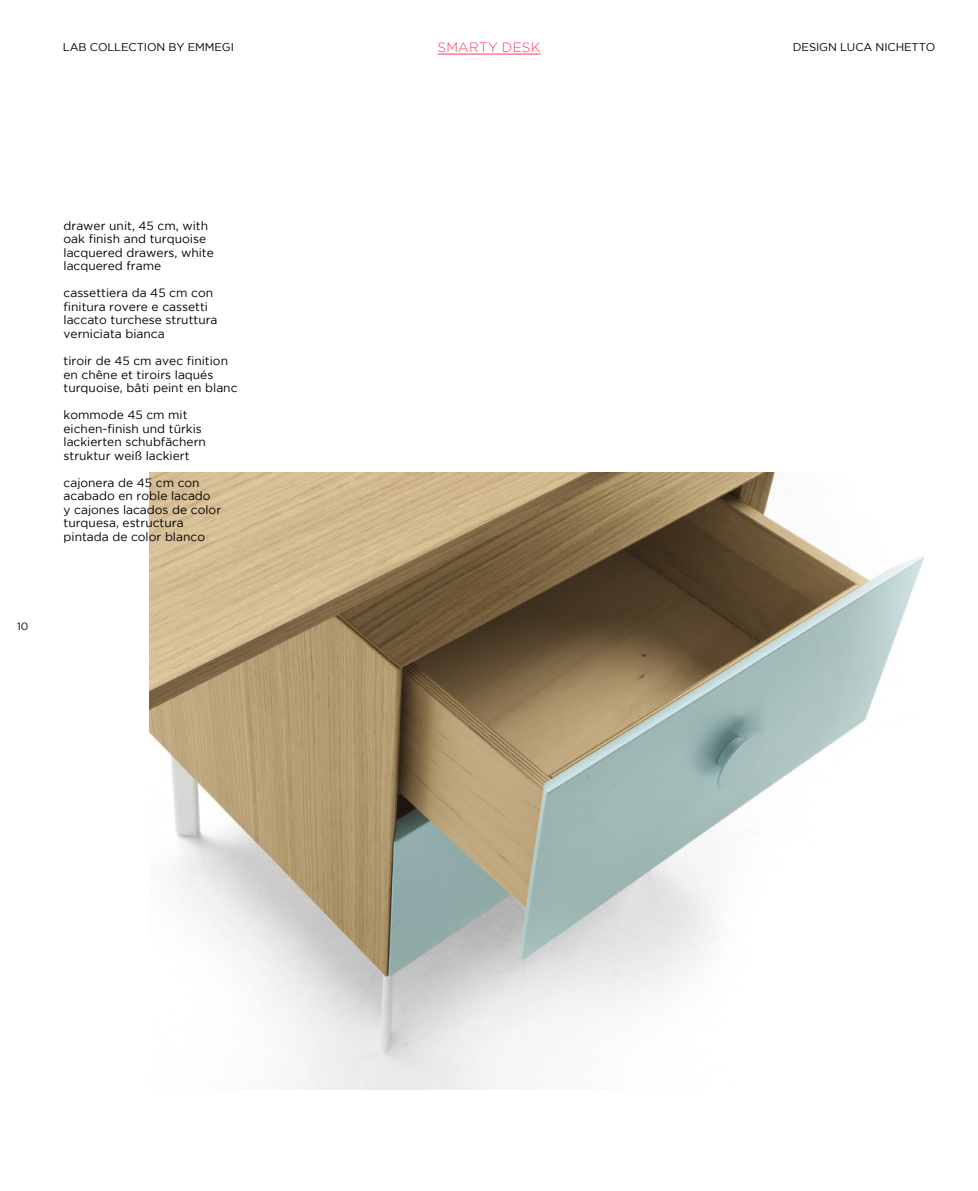
<style>
.page{position:relative;width:978px;height:1191px;background:#fff}
.page>*{position:absolute;margin:0;border:0;box-sizing:border-box;transform-origin:0 0}
.t1{font:300 13.5px "Gotham";letter-spacing:.015em;color:#ff365b}
.t2{font:12px/13.5px "Gotham";color:#000}
.t3{font:11.25px "Gotham";letter-spacing:-.01em;color:#000}
.t4{font:10.5px "Gotham";color:#000}
</style>
<div class="page">
<img style="left:149px;top:472px;width:775px;height:617px">
<hr style="left:438px;top:54px;width:102px;height:1px;background:#ff365b">
<p class="t3" style="left:63px;top:41px;width:173px">LAB COLLECTION BY EMMEGI</p>
<p class="t1" style="left:438px;top:40px;width:103px">SMARTY DESK</p>
<p class="t3" style="left:793px;top:41px;width:144px">DESIGN LUCA NICHETTO</p>
<p class="t4" style="left:17px;top:621px;width:13px">10</p>
<p class="t2" style="left:64px;top:219px;width:152px">drawer unit, 45 cm, with oak finish and turquoise lacquered drawers, white lacquered frame</p>
<p class="t2" style="left:64px;top:286px;width:156px">cassettiera da 45 cm con finitura rovere e cassetti laccato turchese struttura verniciata bianca</p>
<p class="t2" style="left:64px;top:354px;width:175px">tiroir de 45 cm avec finition en chêne et tiroirs laqués turquoise, bâti peint en blanc</p>
<p class="t2" style="left:64px;top:408px;width:144px">kommode 45 cm mit eichen-finish und türkis lackierten schubfächern struktur weiß lackiert</p>
<p class="t2" style="left:64px;top:475px;width:159px">cajonera de 45 cm con acabado en roble lacado<br>y cajones lacados de color turquesa, estructura pintada de color blanco</p>
</div>
